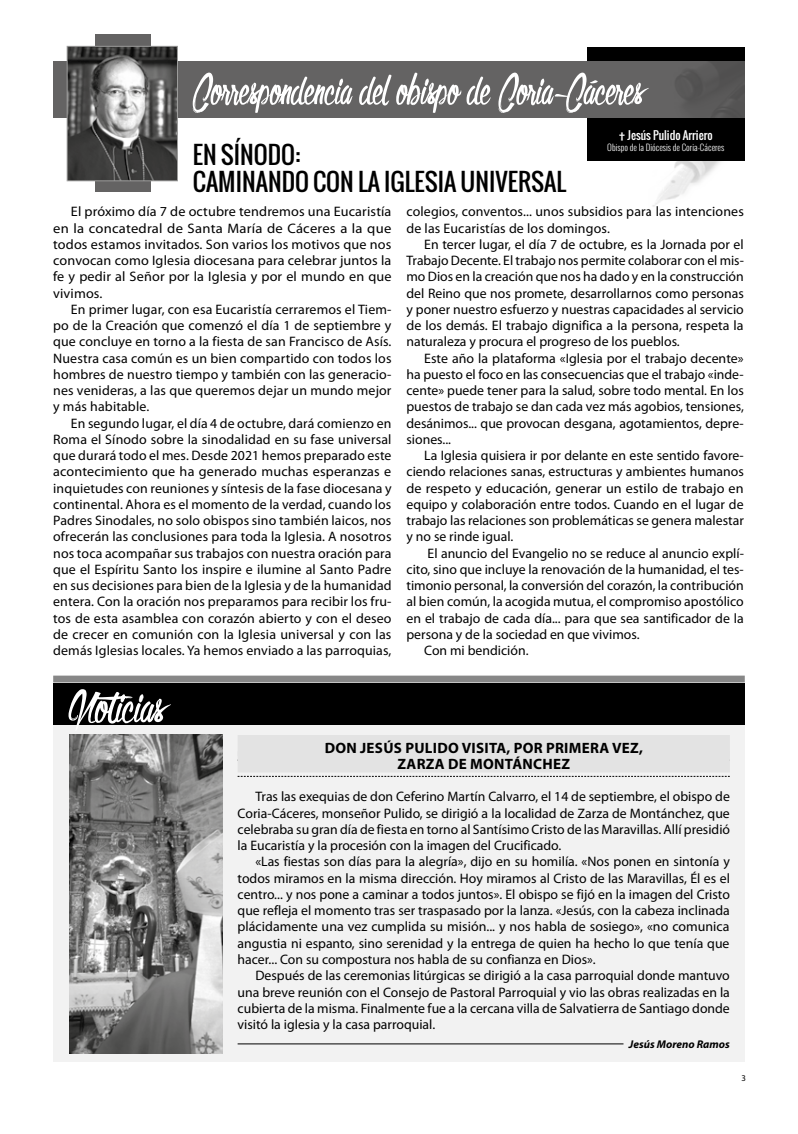
<style>
.page{position:relative;width:798px;height:1134px;background:#fff}
.page>*{position:absolute;margin:0;border:0;box-sizing:border-box;transform-origin:0 0}
.t1{font:55px "Olympic Branding";color:#fff;scale:1.1 1}
.t2{font:24.25px/27.2px "Oswald";color:#000}
.t3{font:700 15px/16.2px "Myriad Pro";letter-spacing:.02em;color:#000;text-align:center}
.t4{font:13.75px/16.2px "Myriad Pro";color:#000;text-align:justify}
.t5{font:11.25px "Oswald";color:#fff}
.t6{font:italic 700 11.25px "Myriad Pro";color:#000}
.t7{font:300 8.75px "Oswald";color:#fff}
.t8{font:8.75px "Myriad Pro";color:#000}
.s1{font-family:"Myriad Pro";font-weight:700}
</style>
<div class="page">
<div style="left:53px;top:684px;width:691px;height:377px;background:#f2f2f2"></div>
<div style="left:96px;top:35px;width:55px;height:157px;background:#646363"></div>
<div style="left:586px;top:48px;width:158px;height:113px;background:#000"></div>
<div style="left:53px;top:62px;width:691px;height:56px;background:#646363"></div>
<img style="left:69px;top:48px;width:107px;height:131px">
<div style="left:67px;top:46px;width:111px;height:135px;border:1px solid #9d9d9c"></div>
<img style="left:648px;top:61px;width:96px;height:146px">
<div style="left:237px;top:735px;width:492px;height:21px;background:#e3e3e3"></div>
<div style="left:237px;top:751px;width:492px;height:21px;background:#e3e3e3"></div>
<svg style="left:237px;top:776px;width:492px;height:1px"></svg>
<hr style="left:237px;top:1043px;width:386px;height:1px;background:#000">
<div style="left:53px;top:676px;width:691px;height:6px;background:#878787"></div>
<div style="left:53px;top:683px;width:691px;height:41px;background:#000"></div>
<svg style="left:68px;top:689px;width:103px;height:41px"></svg>
<img style="left:70px;top:735px;width:152px;height:318px">
<h1 class="t1" style="left:193px;top:66px;width:411px">Correspondencia del obispo de Coria-Cáceres</h1>
<p class="t5" style="left:619px;top:127px;width:95px"><span class="s1">†</span> Jesús Pulido Arriero</p>
<p class="t7" style="left:607px;top:141px;width:119px">Obispo de la Diócesis de Coria-Cáceres</p>
<h2 class="t2" style="left:193px;top:141px;width:374px">EN SÍNODO:<br>CAMINANDO CON LA IGLESIA UNIVERSAL</h2>
<p class="t4" style="left:53px;top:203px;width:340px;text-indent:18px">El próximo día 7 de octubre tendremos una Eucaristía en la concatedral de Santa María de Cáceres a la que todos estamos invitados. Son varios los motivos que nos convocan como Iglesia diocesana para celebrar juntos la fe y pedir al Señor por la Iglesia y por el mundo en que vivimos.</p>
<p class="t4" style="left:53px;top:301px;width:340px;text-indent:18px">En primer lugar, con esa Eucaristía cerraremos el Tiem&shy;po de la Creación que comenzó el día 1 de septiembre y que concluye en torno a la fiesta de san Francisco de Asís.<br>Nuestra casa común es un bien compartido con todos los hombres de nuestro tiempo y también con las generacio&shy;nes venideras, a las que queremos dejar un mundo mejor y más habitable.</p>
<p class="t4" style="left:53px;top:415px;width:340px;text-indent:18px">En segundo lugar, el día 4 de octubre, dará comienzo en Roma el Sínodo sobre la sinodalidad en su fase universal que durará todo el mes. Desde 2021 hemos preparado este acontecimiento que ha generado muchas esperanzas e inquietudes con reuniones y síntesis de la fase diocesana y continental. Ahora es el momento de la verdad, cuando los Padres Sinodales, no solo obispos sino también laicos, nos ofrecerán las conclusiones para toda la Iglesia. A nosotros nos toca acompañar sus trabajos con nuestra oración para que el Espíritu Santo los inspire e ilumine al Santo Padre en sus decisiones para bien de la Iglesia y de la humanidad entera. Con la oración nos preparamos para recibir los fru&shy;tos de esta asamblea con corazón abierto y con el deseo de crecer en comunión con la Iglesia universal y con las demás Iglesias locales. Ya hemos enviado a las parroquias,</p>
<p class="t4" style="left:406px;top:203px;width:339px">colegios, conventos... unos subsidios para las intenciones de las Eucaristías de los domingos.</p>
<p class="t4" style="left:406px;top:236px;width:339px;text-indent:18px">En tercer lugar, el día 7 de octubre, es la Jornada por el Trabajo Decente. El trabajo nos permite colaborar con el mis&shy;mo Dios en la creación que nos ha dado y en la construcción del Reino que nos promete, desarrollarnos como personas y poner nuestro esfuerzo y nuestras capacidades al servicio de los demás. El trabajo dignifica a la persona, respeta la naturaleza y procura el progreso de los pueblos.</p>
<p class="t4" style="left:406px;top:350px;width:339px;text-indent:18px">Este año la plataforma «Iglesia por el trabajo decente» ha puesto el foco en las consecuencias que el trabajo «inde&shy;cente» puede tener para la salud, sobre todo mental. En los puestos de trabajo se dan cada vez más agobios, tensiones, desánimos... que provocan desgana, agotamientos, depre&shy;siones...</p>
<p class="t4" style="left:406px;top:447px;width:339px;text-indent:18px">La Iglesia quisiera ir por delante en este sentido favore&shy;ciendo relaciones sanas, estructuras y ambientes humanos de respeto y educación, generar un estilo de trabajo en equipo y colaboración entre todos. Cuando en el lugar de trabajo las relaciones son problemáticas se genera malestar y no se rinde igual.</p>
<p class="t4" style="left:427px;top:545px;width:317px">El anuncio del Evangelio no se reduce al anuncio explí-</p>
<p class="t4" style="left:406px;top:561px;width:338px">cito, sino que incluye la renovación de la humanidad, el tes-</p>
<p class="t4" style="left:406px;top:577px;width:339px">timonio personal, la conversión del corazón, la contribución</p>
<p class="t4" style="left:406px;top:593px;width:339px">al bien común, la acogida mutua, el compromiso apostólico</p>
<p class="t4" style="left:406px;top:610px;width:339px">en el trabajo de cada día... para que sea santificador de la</p>
<p class="t4" style="left:406px;top:626px;width:234px">persona y de la sociedad en que vivimos.</p>
<p class="t4" style="left:424px;top:642px;width:106px">Con mi bendición.</p>
<p class="t3" style="left:324px;top:739px;width:320px">DON JESÚS PULIDO VISITA, POR PRIMERA VEZ,<br>ZARZA DE MONTÁNCHEZ</p>
<p class="t4" style="left:237px;top:788px;width:494px;text-indent:18px">Tras las exequias de don Ceferino Martín Calvarro, el 14 de septiembre, el obispo de Coria-Cáceres, monseñor Pulido, se dirigió a la localidad de Zarza de Montánchez, que celebraba su gran día de fiesta en torno al Santísimo Cristo de las Maravillas. Allí presidió la Eucaristía y la procesión con la imagen del Crucificado.</p>
<p class="t4" style="left:237px;top:853px;width:493px;text-indent:18px">«Las fiestas son días para la alegría», dijo en su homilía. «Nos ponen en sintonía y todos miramos en la misma dirección. Hoy miramos al Cristo de las Maravillas, Él es el centro... y nos pone a caminar a todos juntos». El obispo se fijó en la imagen del Cristo que refleja el momento tras ser traspasado por la lanza. «Jesús, con la cabeza inclinada plácidamente una vez cumplida su misión... y nos habla de sosiego», «no comunica angustia ni espanto, sino serenidad y la entrega de quien ha hecho lo que tenía que hacer... Con su compostura nos habla de su confianza en Dios».</p>
<p class="t4" style="left:237px;top:967px;width:493px;text-indent:18px">Después de las ceremonias litúrgicas se dirigió a la casa parroquial donde mantuvo una breve reunión con el Consejo de Pastoral Parroquial y vio las obras realizadas en la cubierta de la misma. Finalmente fue a la cercana villa de Salvatierra de Santiago donde visitó la iglesia y la casa parroquial.</p>
<p class="t6" style="left:628px;top:1037px;width:102px">Jesús Moreno Ramos</p>
<p class="t8" style="left:741px;top:1072px;width:6px">3</p>
</div>
